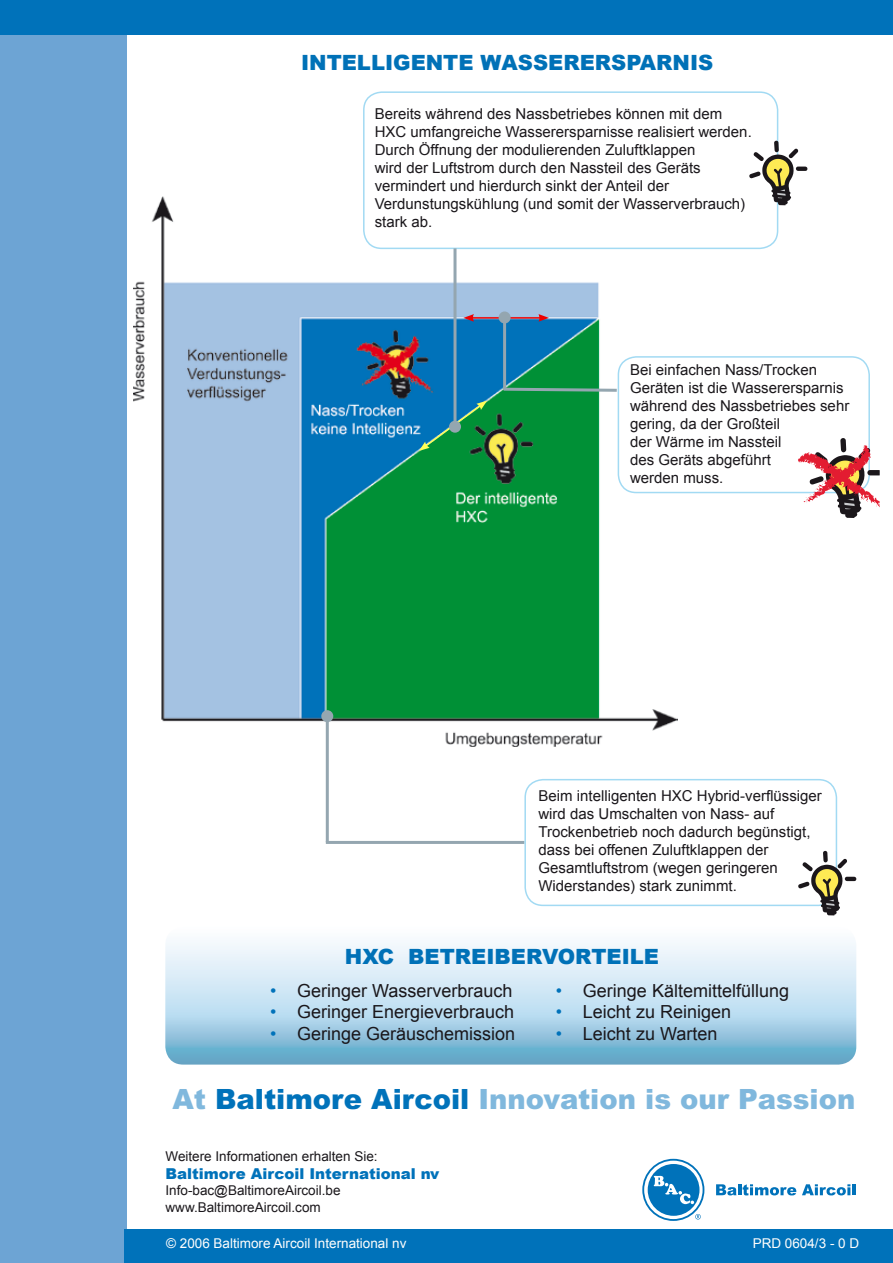
<style>
.page{position:relative;width:893px;height:1263px;background:#fff}
.page>*{position:absolute;margin:0;border:0;box-sizing:border-box;transform-origin:0 0}
.t1{font:900 27.9px "Arial";color:#80b8dd}
.t2{font:900 21px "Arial";color:#0071b7}
.t3{font:18px "Arial";color:#1a171b}
.t4{font:15px/18px "Arial";color:#1a171b}
.t5{font:900 15px "Arial";color:#0072ba}
.t6{font:13.5px/16.2px "Arial";color:#1a171b}
.t7{font:13.5px "Arial";color:#fffefd}
.s1{color:#0072ba}
</style>
<div class="page">
<div style="left:0;top:34px;width:126px;height:1229px;background:#6da4d4"></div>
<div style="left:0;top:0;width:893px;height:35px;background:#0072ba"></div>
<div style="left:125px;top:1229px;width:768px;height:34px;background:#0072ba"></div>
<svg style="left:643px;top:1160px;width:60px;height:60px"></svg>
<div style="left:642px;top:1159px;width:62px;height:62px;border:2px solid #0072ba;border-radius:50%"></div>
<div style="left:648px;top:1164px;width:51px;height:52px;background:#0072ba;border-radius:50%"></div>
<svg style="left:654px;top:1176px;width:40px;height:28px"></svg>
<svg style="left:695px;top:1214px;width:6px;height:5px"></svg>
<svg style="left:716px;top:1184px;width:80px;height:11px"></svg>
<svg style="left:802px;top:1184px;width:53px;height:11px"></svg>
<svg style="left:165px;top:927px;width:691px;height:137px"></svg>
<hr style="left:326px;top:841px;width:198px;height:3px;background:#94a6b0">
<img style="left:134px;top:197px;width:543px;height:549px">
<hr style="left:326px;top:716px;width:3px;height:126px;background:#94a6b0">
<div style="left:321px;top:710px;width:12px;height:12px;background:#94a6b0;border-radius:50%"></div>
<div style="left:618px;top:356px;width:252px;height:137px;border:2px solid #a2daf3;border-radius:18px"></div>
<svg style="left:798px;top:438px;width:82px;height:80px"></svg>
<div style="left:363px;top:91px;width:415px;height:158px;border:2px solid #a2daf3;border-radius:18px"></div>
<div style="left:524px;top:779px;width:313px;height:127px;border:2px solid #a2daf3;border-radius:18px"></div>
<svg style="left:798px;top:851px;width:58px;height:64px"></svg>
<svg style="left:419px;top:401px;width:68px;height:50px;background:#108476"></svg>
<hr style="left:472px;top:317px;width:69px;height:2px;background:#e00">
<svg style="left:463px;top:314px;width:11px;height:8px"></svg>
<svg style="left:538px;top:314px;width:11px;height:8px"></svg>
<hr style="left:503px;top:317px;width:3px;height:73px;background:#94a6b0">
<div style="left:499px;top:311px;width:12px;height:12px;background:#94a6b0;border-radius:50%"></div>
<svg style="left:500px;top:386px;width:120px;height:7px"></svg>
<hr style="left:453px;top:248px;width:3px;height:179px;background:#94a6b0">
<div style="left:449px;top:421px;width:12px;height:12px;background:#94a6b0;border-radius:50%"></div>
<svg style="left:749px;top:141px;width:58px;height:64px"></svg>
<h2 class="t2" style="left:301px;top:47px;width:24px">Intelligente</h2>
<h2 class="t2" style="left:481px;top:47px;width:54px">Wasserersp</h2>
<h2 class="t2" style="left:640px;top:47px;width:32px">arnis</h2>
<p class="t4" style="left:375px;top:105px;width:379px">Bereits während des Nassbetriebes können mit dem HXC umfangreiche Wasserersparnisse realisiert werden.<br>Durch Öffnung der modulierenden Zuluftklappen<br>wird der Luftstrom durch den N assteil des Geräts vermindert und hierdurch sinkt der Anteil der Verdunstungskühlung (und somit der Wasserverbrauch) stark ab.</p>
<p class="t4" style="left:630px;top:361px;width:221px">Bei einfachen N ass/Trocken<br>Geräten ist die Wasserersparnis während des N assbetriebes sehr gering, da der Großteil<br>der Wärme im Nassteil<br>des Geräts abgeführt<br>werden muss.</p>
<p class="t4" style="left:538px;top:787px;width:285px">Beim intelligenten HXC Hybrid-verflüssiger wird das Umschalten von N ass- auf Trockenbetrieb noch dadurch begünstigt, dass bei offenen Zuluftklappen der Gesamtluftstrom (wegen geringeren Widerstandes) stark zunimmt.</p>
<h2 class="t2" style="left:345px;top:941px;width:96px">HXC Betreiberv</h2>
<h2 class="t2" style="left:558px;top:941px;width:33px">orteile</h2>
<p class="t3" style="left:270px;top:979px;width:244px"><span class="s1">•</span> Geringer Wasserverbrauch</p>
<p class="t3" style="left:270px;top:1000px;width:246px"><span class="s1">•</span> Geringer Energieverbrauch</p>
<p class="t3" style="left:270px;top:1022px;width:247px"><span class="s1">•</span> Geringe Geräuschemission</p>
<p class="t3" style="left:556px;top:979px;width:235px"><span class="s1">•</span> Geringe Kältemittelfüllung</p>
<p class="t3" style="left:556px;top:1000px;width:177px"><span class="s1">•</span> Leicht zu Reinigen</p>
<p class="t3" style="left:556px;top:1022px;width:163px"><span class="s1">•</span> Leicht zu Warten</p>
<h1 class="t1" style="left:172px;top:1079px;width:684px">At <span class="s1">Baltimore Aircoil</span> Innovation is our Passion</h1>
<p class="t6" style="left:166px;top:1148px;width:214px">Weitere Informationen erhalten Sie:</p>
<p class="t5" style="left:166px;top:1163px;width:275px">Baltimore Aircoil International nv</p>
<p class="t6" style="left:166px;top:1183px;width:177px">Info-bac@BaltimoreAircoil.be www.BaltimoreAircoil.com</p>
<p class="t7" style="left:166px;top:1234px;width:242px">© 2006 Baltimore Aircoil International nv</p>
<p class="t7" style="left:753px;top:1234px;width:108px">PRD 0604/3 - 0 D</p>
</div>
